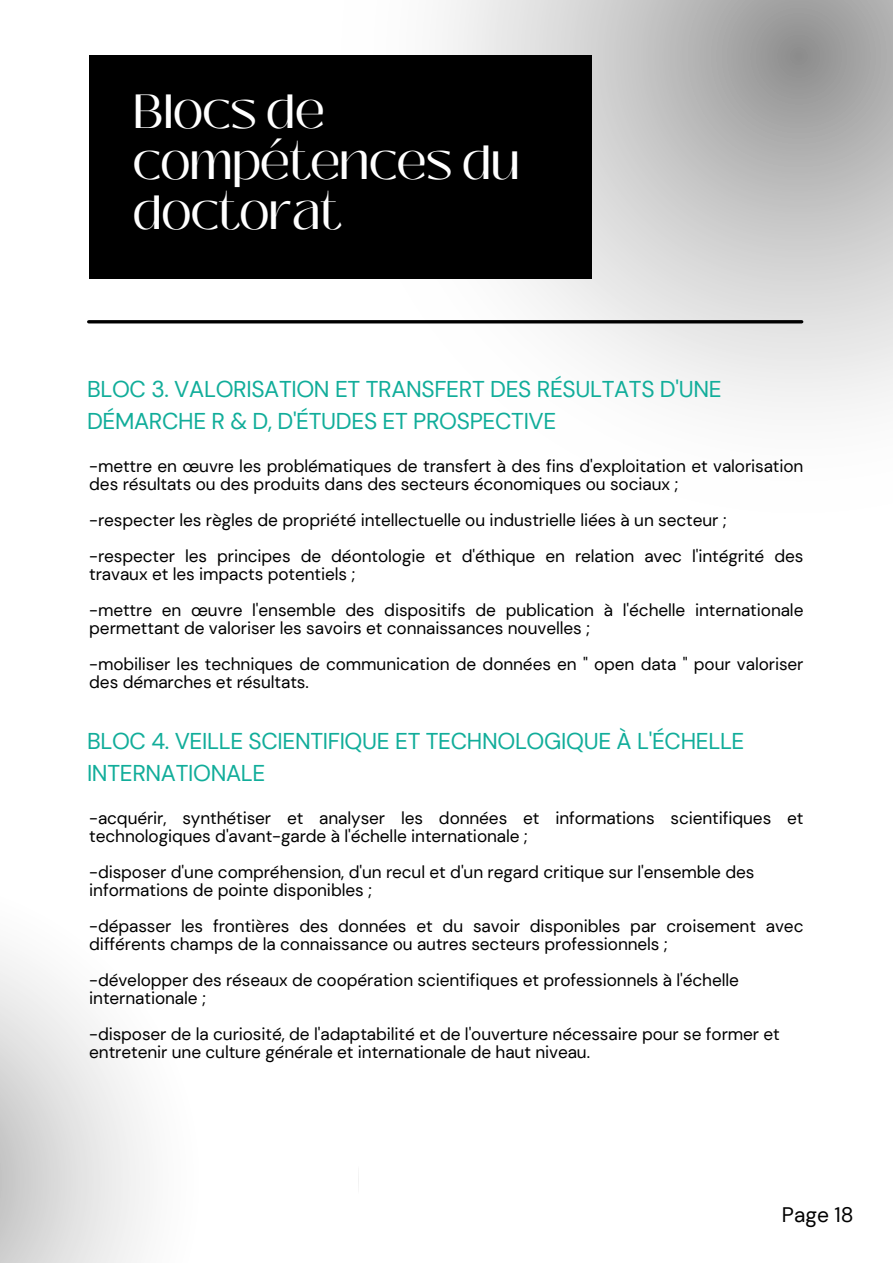
<style>
.page{position:relative;width:893px;height:1264px;background:#fff}
.page>*{position:absolute;margin:0;border:0;box-sizing:border-box;transform-origin:0 0}
.t1{font:47.85px/50.6px "Black Mango";letter-spacing:-.015em;color:#fff}
.t2{font:22.8px/31.5px "DM Sans";letter-spacing:-.015em;color:#11ad9a}
.t3{font:21px "DM Sans";color:#000}
.t4{font:17.25px/18px "DM Sans";letter-spacing:-.005em;color:#000}
</style>
<div class="page">
<svg style="left:0;top:955px;width:145px;height:307px"></svg>
<svg style="left:340px;top:0;width:552px;height:408px"></svg>
<div style="left:89px;top:56px;width:503px;height:223px;background:#000"></div>
<hr style="left:89px;top:320px;width:712px;height:3px;background:#000">
<p class="t1" style="left:133px;top:86px;width:389px">Blocs de compétences du doctorat</p>
<p class="t2" style="left:87px;top:374px;width:636px">BLOC 3. VALORISATION ET TRANSFERT DES RÉSULTATS D'UNE<br>DÉMARCHE R &amp; D, D'ÉTUDES ET PROSPECTIVE</p>
<p class="t4" style="left:89px;top:457px;width:715px">-mettre en œuvre les problématiques de transfert à des fins d'exploitation et valorisation des résultats ou des produits dans des secteurs économiques ou sociaux ;</p>
<p class="t4" style="left:89px;top:511px;width:639px">-respecter les règles de propriété intellectuelle ou industrielle liées à un secteur ;</p>
<p class="t4" style="left:89px;top:547px;width:715px">-respecter les principes de déontologie et d'éthique en relation avec l'intégrité des travaux et les impacts potentiels ;</p>
<p class="t4" style="left:89px;top:601px;width:715px">-mettre en œuvre l'ensemble des dispositifs de publication à l'échelle internationale permettant de valoriser les savoirs et connaissances nouvelles ;</p>
<p class="t4" style="left:89px;top:655px;width:715px">-mobiliser les techniques de communication de données en " open data " pour valoriser des démarches et résultats.</p>
<p class="t2" style="left:87px;top:725px;width:659px">BLOC 4. VEILLE SCIENTIFIQUE ET TECHNOLOGIQUE À L'ÉCHELLE<br>INTERNATIONALE</p>
<p class="t4" style="left:89px;top:809px;width:715px">-acquérir, synthétiser et analyser les données et informations scientifiques et technologiques d'avant-garde à l'échelle internationale ;</p>
<p class="t4" style="left:89px;top:863px;width:666px">-disposer d'une compréhension, d'un recul et d'un regard critique sur l'ensemble des</p>
<p class="t4" style="left:89px;top:881px;width:284px">informations de pointe disponibles ;</p>
<p class="t4" style="left:89px;top:917px;width:715px">-dépasser les frontières des données et du savoir disponibles par croisement avec différents champs de la connaissance ou autres secteurs professionnels ;</p>
<p class="t4" style="left:89px;top:971px;width:651px">-développer des réseaux de coopération scientifiques et professionnels à l'échelle</p>
<p class="t4" style="left:89px;top:989px;width:118px">internationale ;</p>
<p class="t4" style="left:89px;top:1025px;width:692px">-disposer de la curiosité, de l'adaptabilité et de l'ouverture nécessaire pour se former et</p>
<p class="t4" style="left:89px;top:1043px;width:502px">entretenir une culture générale et internationale de haut niveau.</p>
<p class="t3" style="left:781px;top:1201px;width:73px">Page 18</p>
</div>
